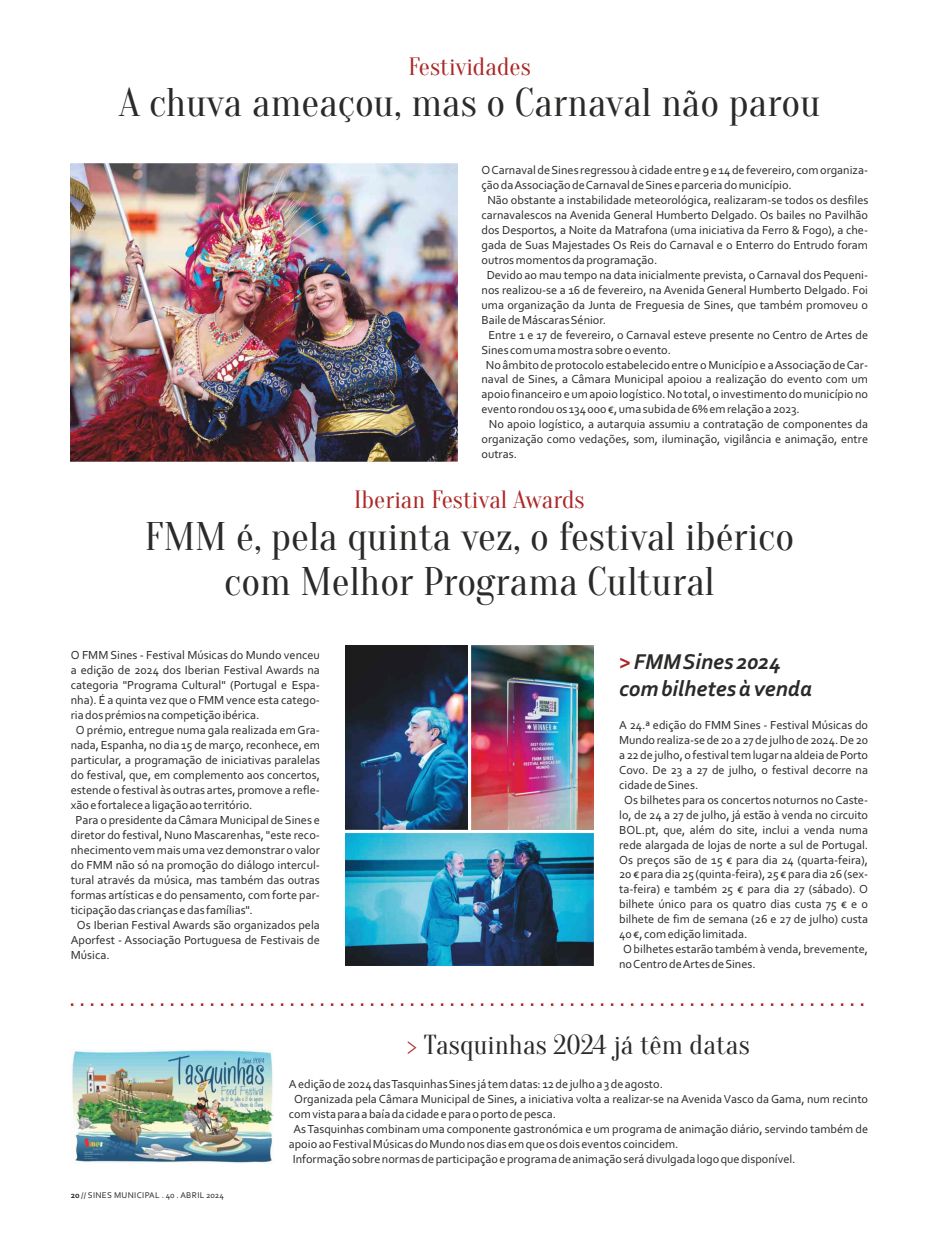
<style>
.page{position:relative;width:939px;height:1241px;background:#fff}
.page>*{position:absolute;margin:0;border:0;box-sizing:border-box;transform-origin:0 0}
.t1{font:40px/45.6px "Oranienbaum";color:#2b2a29;text-align:center}
.t2{font:27.5px "Oranienbaum";color:#2b2a29}
.t3{font:25px "Oranienbaum";color:#ac2726}
.t4{font:italic 700 22.5px/27.5px "Corbel";color:#2b2a29}
.t5{font:12.25px "Corbel";color:#2b2a29}
.t6{font:8.75px "Corbel";letter-spacing:.04em;color:#2b2a29}
.s1{color:#ac2726}
.s2{font-weight:700}
</style>
<div class="page">
<img style="left:71px;top:163px;width:386px;height:298px">
<svg style="left:71px;top:1003px;width:793px;height:2px"></svg>
<img style="left:72px;top:1049px;width:202px;height:114px">
<img style="left:345px;top:833px;width:249px;height:132px">
<img style="left:345px;top:645px;width:123px;height:184px">
<img style="left:471px;top:645px;width:123px;height:184px">
<h3 class="t3" style="left:408px;top:53px;width:124px">Festividades</h3>
<h1 class="t1" style="left:119px;top:81px;width:703px">A chuva ameaçou, mas o Carnaval não parou</h1>
<p class="t5" style="left:482px;top:165px;width:388px">O Carnaval de Sines regressou à cidade entre 9 e 14 de fevereiro, com organiza-</p>
<p class="t5" style="left:482px;top:180px;width:312px">ção da Associação de Carnaval de Sines e parceria do município.</p>
<p class="t5" style="left:487px;top:195px;width:382px">Não obstante a instabilidade meteorológica, realizaram-se todos os desfiles</p>
<p class="t5" style="left:482px;top:210px;width:388px">carnavalescos na Avenida General Humberto Delgado. Os bailes no Pavilhão</p>
<p class="t5" style="left:482px;top:225px;width:388px">dos Desportos, a Noite da Matrafona (uma iniciativa da Ferro &amp; Fogo), a che-</p>
<p class="t5" style="left:482px;top:240px;width:388px">gada de Suas Majestades Os Reis do Carnaval e o Enterro do Entrudo foram</p>
<p class="t5" style="left:482px;top:254px;width:177px">outros momentos da programação.</p>
<p class="t5" style="left:487px;top:269px;width:383px">Devido ao mau tempo na data inicialmente prevista, o Carnaval dos Pequeni-</p>
<p class="t5" style="left:482px;top:284px;width:388px">nos realizou-se a 16 de fevereiro, na Avenida General Humberto Delgado. Foi</p>
<p class="t5" style="left:482px;top:299px;width:388px">uma organização da Junta de Freguesia de Sines, que também promoveu o</p>
<p class="t5" style="left:482px;top:314px;width:126px">Baile de Máscaras Sénior.</p>
<p class="t5" style="left:488px;top:329px;width:381px">Entre 1 e 17 de fevereiro, o Carnaval esteve presente no Centro de Artes de</p>
<p class="t5" style="left:482px;top:344px;width:191px">Sines com uma mostra sobre o evento.</p>
<p class="t5" style="left:486px;top:359px;width:384px">No âmbito de protocolo estabelecido entre o Município e a Associação de Car-</p>
<p class="t5" style="left:482px;top:374px;width:388px">naval de Sines, a Câmara Municipal apoiou a realização do evento com um</p>
<p class="t5" style="left:482px;top:389px;width:388px">apoio financeiro e um apoio logístico. No total, o investimento do município no</p>
<p class="t5" style="left:482px;top:404px;width:320px">evento rondou os 134 000 €, uma subida de 6% em relação a 2023.</p>
<p class="t5" style="left:489px;top:419px;width:381px">No apoio logístico, a autarquia assumiu a contratação de componentes da</p>
<p class="t5" style="left:482px;top:434px;width:388px">organização como vedações, som, iluminação, vigilância e animação, entre</p>
<p class="t5" style="left:482px;top:449px;width:37px">outras.</p>
<h3 class="t3" style="left:354px;top:486px;width:232px">Iberian Festival Awards</h3>
<h1 class="t1" style="left:145px;top:514px;width:651px">FMM é, pela quinta vez, o festival ibérico com Melhor Programa Cultural</h1>
<p class="t5" style="left:71px;top:650px;width:251px">O FMM Sines - Festival Músicas do Mundo venceu</p>
<p class="t5" style="left:71px;top:665px;width:251px">a edição de 2024 dos Iberian Festival Awards na</p>
<p class="t5" style="left:71px;top:680px;width:251px">categoria "Programa Cultural" (Portugal e Espa-</p>
<p class="t5" style="left:71px;top:695px;width:251px">nha). É a quinta vez que o FMM vence esta catego-</p>
<p class="t5" style="left:71px;top:710px;width:190px">ria dos prémios na competição ibérica.</p>
<p class="t5" style="left:76px;top:725px;width:246px">O prémio, entregue numa gala realizada em Gra-</p>
<p class="t5" style="left:71px;top:740px;width:251px">nada, Espanha, no dia 15 de março, reconhece, em</p>
<p class="t5" style="left:71px;top:755px;width:251px">particular, a programação de iniciativas paralelas</p>
<p class="t5" style="left:71px;top:770px;width:251px">do festival, que, em complemento aos concertos,</p>
<p class="t5" style="left:71px;top:784px;width:251px">estende o festival às outras artes, promove a refle-</p>
<p class="t5" style="left:71px;top:799px;width:183px">xão e fortalece a ligação ao território.</p>
<p class="t5" style="left:75px;top:814px;width:246px">Para o presidente da Câmara Municipal de Sines e</p>
<p class="t5" style="left:71px;top:829px;width:251px">diretor do festival, Nuno Mascarenhas, "este reco-</p>
<p class="t5" style="left:71px;top:844px;width:251px">nhecimento vem mais uma vez demonstrar o valor</p>
<p class="t5" style="left:71px;top:859px;width:251px">do FMM não só na promoção do diálogo intercul-</p>
<p class="t5" style="left:71px;top:874px;width:251px">tural através da música, mas também das outras</p>
<p class="t5" style="left:71px;top:889px;width:251px">formas artísticas e do pensamento, com forte par-</p>
<p class="t5" style="left:71px;top:904px;width:183px">ticipação das crianças e das famílias".</p>
<p class="t5" style="left:77px;top:919px;width:244px">Os Iberian Festival Awards são organizados pela</p>
<p class="t5" style="left:71px;top:934px;width:251px">Aporfest - Associação Portuguesa de Festivais de</p>
<p class="t5" style="left:71px;top:949px;width:40px">Música.</p>
<h3 class="t4" style="left:619px;top:649px;width:194px"><span class="s1">&gt;</span>FMM Sines 2024 com bilhetes à venda</h3>
<p class="t5" style="left:619px;top:719px;width:250px">A 24.ª edição do FMM Sines - Festival Músicas do</p>
<p class="t5" style="left:619px;top:734px;width:250px">Mundo realiza-se de 20 a 27 de julho de 2024. De 20</p>
<p class="t5" style="left:619px;top:749px;width:250px">a 22 de julho, o festival tem lugar na aldeia de Porto</p>
<p class="t5" style="left:619px;top:764px;width:250px">Covo. De 23 a 27 de julho, o festival decorre na</p>
<p class="t5" style="left:619px;top:779px;width:81px">cidade de Sines.</p>
<p class="t5" style="left:624px;top:794px;width:246px">Os bilhetes para os concertos noturnos no Caste-</p>
<p class="t5" style="left:619px;top:809px;width:250px">lo, de 24 a 27 de julho, já estão à venda no circuito</p>
<p class="t5" style="left:619px;top:824px;width:250px">BOL.pt, que, além do site, inclui a venda numa</p>
<p class="t5" style="left:619px;top:839px;width:250px">rede alargada de lojas de norte a sul de Portugal.</p>
<p class="t5" style="left:619px;top:854px;width:250px">Os preços são de 15 € para dia 24 (quarta-feira),</p>
<p class="t5" style="left:619px;top:869px;width:250px">20 € para dia 25 (quinta-feira), 25 € para dia 26 (sex-</p>
<p class="t5" style="left:619px;top:884px;width:250px">ta-feira) e também 25 € para dia 27 (sábado). O</p>
<p class="t5" style="left:619px;top:899px;width:250px">bilhete único para os quatro dias custa 75 € e o</p>
<p class="t5" style="left:619px;top:914px;width:250px">bilhete de fim de semana (26 e 27 de julho) custa</p>
<p class="t5" style="left:619px;top:929px;width:130px">40 €, com edição limitada.</p>
<p class="t5" style="left:623px;top:944px;width:247px">O bilhetes estarão também à venda, brevemente,</p>
<p class="t5" style="left:619px;top:958px;width:138px">no Centro de Artes de Sines.</p>
<p class="t6" style="left:71px;top:1190px;width:155px"><span class="s2">20</span> // SINES MUNICIPAL . 40 . ABRIL 2024</p>
<h2 class="t2" style="left:407px;top:1029px;width:344px"><span class="s1">&gt;</span> Tasquinhas 2024 já têm datas</h2>
<p class="t5" style="left:289px;top:1078px;width:376px">A edição de 2024 das Tasquinhas Sines já tem datas: 12 de julho a 3 de agosto.</p>
<p class="t5" style="left:294px;top:1093px;width:575px">Organizada pela Câmara Municipal de Sines, a iniciativa volta a realizar-se na Avenida Vasco da Gama, num recinto</p>
<p class="t5" style="left:289px;top:1108px;width:269px">com vista para a baía da cidade e para o porto de pesca.</p>
<p class="t5" style="left:294px;top:1123px;width:576px">As Tasquinhas combinam uma componente gastronómica e um programa de animação diário, servindo também de</p>
<p class="t5" style="left:289px;top:1138px;width:391px">apoio ao Festival Músicas do Mundo nos dias em que os dois eventos coincidem.</p>
<p class="t5" style="left:293px;top:1153px;width:504px">Informação sobre normas de participação e programa de animação será divulgada logo que disponível.</p>
</div>
